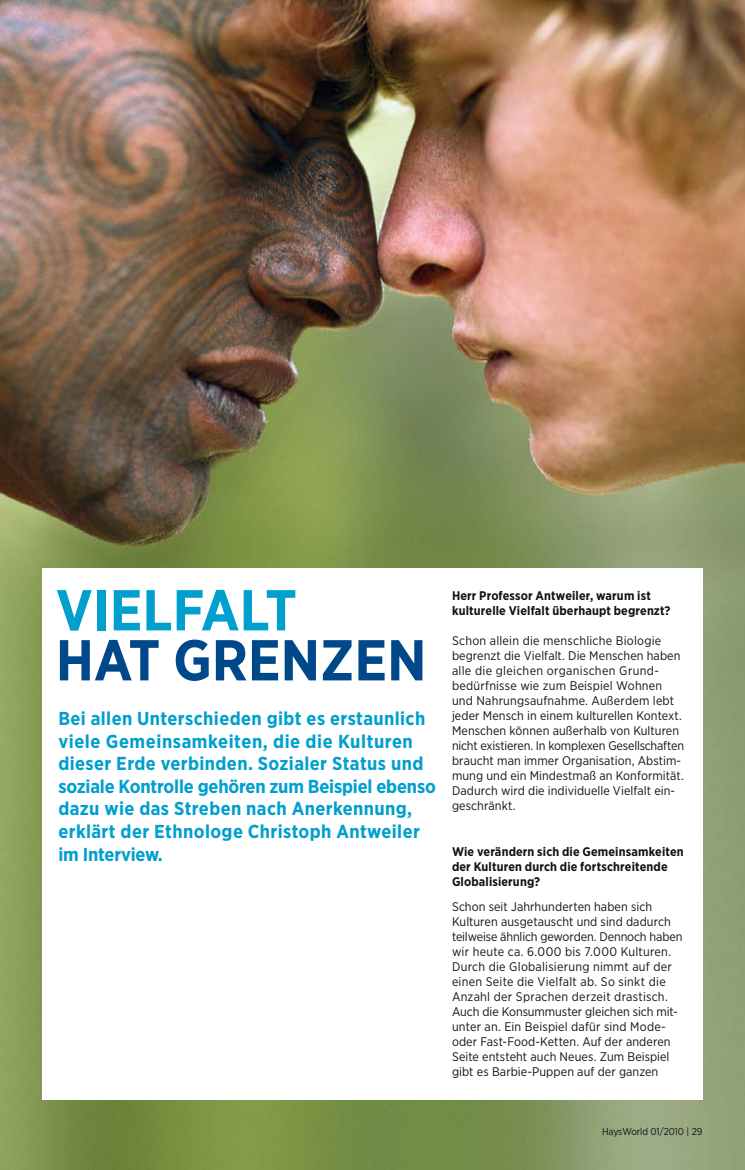
<style>
.page{position:relative;width:745px;height:1170px;background:#fff}
.page>*{position:absolute;margin:0;border:0;box-sizing:border-box;transform-origin:0 0}
.t1{font:700 57.5px "Gotham Narrow";color:#00488a}
.t2{font:700 57.5px "Gotham Narrow";color:#009fce}
.t3{font:700 18.75px/22.5px "Gotham Narrow";letter-spacing:.02em;color:#009fce}
.t4{font:12.5px/15px "Gotham Narrow";letter-spacing:.01em;color:#141314}
.t5{font:700 12.5px/15px "Gotham Narrow";letter-spacing:.01em;color:#141314}
.t6{font:10px "Gotham Narrow";letter-spacing:-.01em;color:#141314}
</style>
<div class="page">
<img style="left:0;top:0;width:744px;height:1169px">
<div style="left:42px;top:568px;width:660px;height:531px;background:#fff"></div>
<h1 class="t2" style="left:56px;top:586px;width:242px">VIELFALT</h1>
<h1 class="t1" style="left:56px;top:636px;width:372px">HAT GRENZEN</h1>
<p class="t3" style="left:58px;top:709px;width:379px">Bei allen Unterschieden gibt es erstaunlich viele Gemeinsamkeiten, die die Kulturen dieser Erde verbinden. Sozialer Status und soziale Kontrolle gehören zum Beispiel ebenso dazu wie das Streben nach Anerkennung, erklärt der Ethnologe Christoph Antweiler im Interview.</p>
<p class="t5" style="left:451px;top:589px;width:220px">Herr Professor Antweiler, warum ist kulturelle Vielfalt überhaupt begrenzt?</p>
<p class="t4" style="left:451px;top:634px;width:233px">Schon allein die menschliche Biologie begrenzt die Vielfalt. Die Menschen haben alle die gleichen organischen Grund&shy;bedürfnisse wie zum Beispiel Wohnen und Nahrungsaufnahme. Außerdem lebt jeder Mensch in einem kulturellen Kontext.<br>Menschen können außerhalb von Kulturen nicht existieren. In komplexen Gesellschaften braucht man immer Organisation, Abstim&shy;mung und ein Mindestmaß an Konformität.<br>Dadurch wird die individuelle Vielfalt ein&shy;geschränkt.</p>
<p class="t5" style="left:451px;top:844px;width:233px">Wie verändern sich die Gemeinsamkeiten der Kulturen durch die fortschreitende<br>Globalisierung?</p>
<p class="t4" style="left:451px;top:899px;width:232px">Schon seit Jahrhunderten haben sich Kulturen ausgetauscht und sind dadurch teilweise ähnlich geworden. Dennoch haben wir heute ca. 6.000 bis 7.000 Kulturen.<br>Durch die Globalisierung nimmt auf der einen Seite die Vielfalt ab. So sinkt die Anzahl der Sprachen derzeit drastisch.<br>Auch die Konsummuster gleichen sich mit&shy;unter an. Ein Beispiel dafür sind Mode&shy;oder Fast-Food-Ketten. Auf der anderen Seite entsteht auch Neues. Zum Beispiel gibt es Barbie-Puppen auf der ganzen</p>
<p class="t6" style="left:601px;top:1127px;width:102px">HaysWorld 01/2010 | 29</p>
</div>
